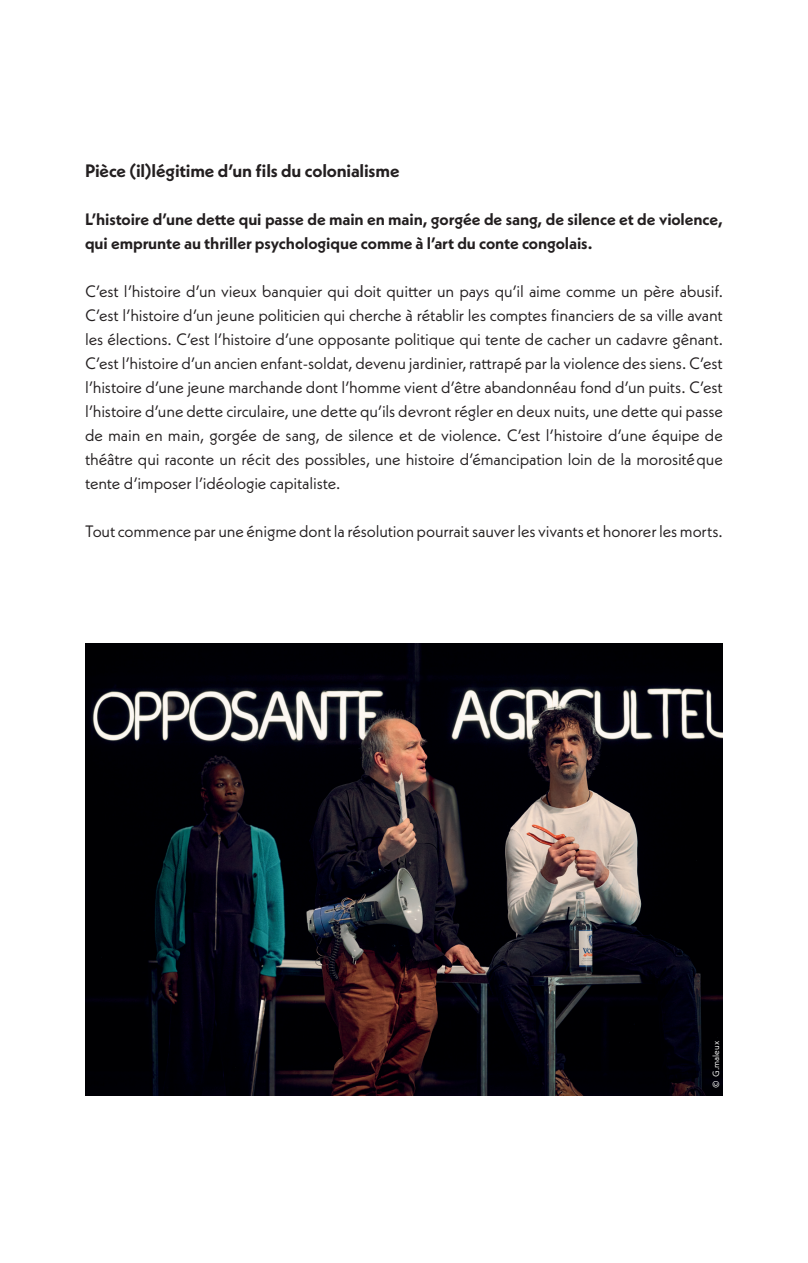
<style>
.page{position:relative;width:808px;height:1263px;background:#fff}
.page>*{position:absolute;margin:0;border:0;box-sizing:border-box;transform-origin:0 0}
.t1{font:700 18px "Neue Kabel";letter-spacing:-.01em;color:#231f20}
.t2{font:16.5px/24px "Neue Kabel";letter-spacing:-.01em;color:#231f20;text-align:justify}
.t3{font:700 16.5px/24px "Neue Kabel";letter-spacing:-.005em;color:#231f20}
.t4{font:9px "Neue Kabel";color:#fff}
</style>
<div class="page">
<img style="left:85px;top:644px;width:638px;height:452px">
<p class="t1" style="left:85px;top:159px;width:316px">Pièce (il)légitime d’un fils du colonialisme</p>
<p class="t3" style="left:85px;top:207px;width:639px">L’histoire d’une dette qui passe de main en main, gorgée de sang, de silence et de violence, qui emprunte au thriller psychologique comme à l’art du conte congolais.</p>
<p class="t2" style="left:85px;top:279px;width:639px">C’est l’histoire d’un vieux banquier qui doit quitter un pays qu’il aime comme un père abusif.<br>C’est l’histoire d’un jeune politicien qui cherche à rétablir les comptes financiers de sa ville avant les élections. C’est l’histoire d’une opposante politique qui tente de cacher un cadavre gênant.<br>C’est l’histoire d’un ancien enfant-soldat, devenu jardinier, rattrapé par la violence des siens. C’est l’histoire d’une jeune marchande dont l’homme vient d’être abandonnéau fond d’un puits. C’est l’histoire d’une dette circulaire, une dette qu’ils devront régler en deux nuits, une dette qui passe de main en main, gorgée de sang, de silence et de violence. C’est l’histoire d’une équipe de théâtre qui raconte un récit des possibles, une histoire d’émancipation loin de la morosité́que tente d’imposer l’idéologie capitaliste.</p>
<p class="t2" style="left:85px;top:519px;width:639px">Tout commence par une énigme dont la résolution pourrait sauver les vivants et honorer les morts.</p>
<p class="t4" style="left:710px;top:1088px;width:49px;rotate:-90deg">© G.maleux</p>
</div>
